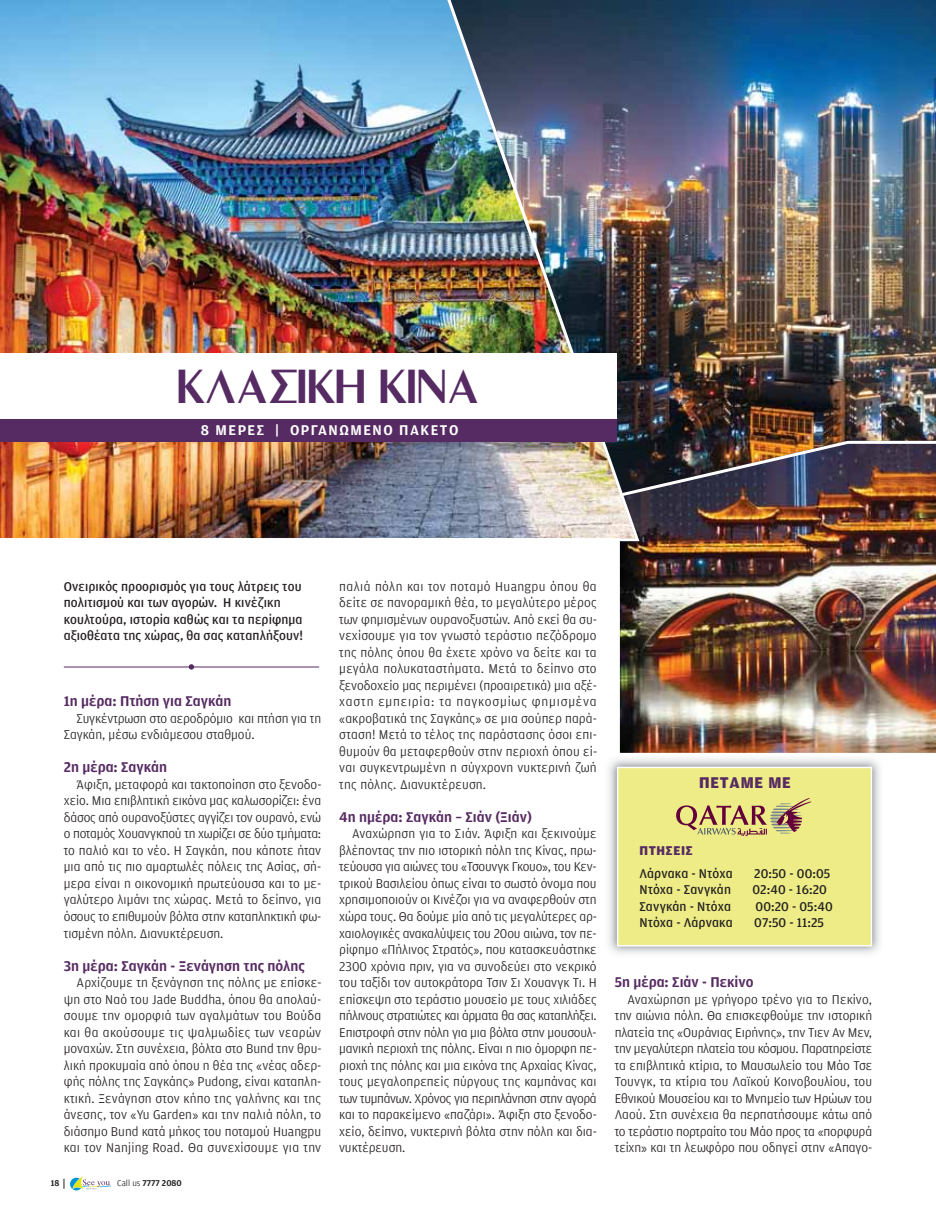
<style>
.page{position:relative;width:936px;height:1230px;background:#fff}
.page>*{position:absolute;margin:0;border:0;box-sizing:border-box;transform-origin:0 0}
.t1{font:45px "Mg Modern Style";color:#562a62;scale:1.04 1}
.t2{font:16.5px "KAS Amplitude 08 NW Heavy";letter-spacing:.05em;color:#562a62}
.t3{font:15px "KAS Amplitude 07 NW Bold";color:#562a62}
.t4{font:15px "KAS Amplitude 07 NW Bold";letter-spacing:.1em;color:#fff}
.t5{font:13.5px/16.5px "KAS Amplitude 03 Roman";color:#231f20;text-align:justify}
.t6{font:13.5px/16.5px "KAS Amplitude 05";color:#231f20}
.t7{font:13.5px "KAS Amplitude 08 NW Heavy";letter-spacing:.05em;color:#562a62}
.t8{font:9px "KAS Amplitude 07 NW Bold";color:#231f20}
.s1{font-family:"KAS Amplitude 03 Roman"}
</style>
<div class="page">
<img style="left:619px;top:541px;width:316px;height:212px">
<svg style="left:64px;top:1176px;width:47px;height:14px"></svg>
<hr style="left:64px;top:666px;width:255px;height:1px;background:#562a62">
<svg style="left:189px;top:664px;width:5px;height:5px"></svg>
<img style="left:608px;top:758px;width:272px;height:196px">
<div style="left:618px;top:768px;width:252px;height:176px;background:#edec86"></div>
<div style="left:617px;top:766px;width:255px;height:180px;border:2px solid #fff"></div>
<svg style="left:676px;top:798px;width:135px;height:37px"></svg>
<img style="left:639px;top:0;width:296px;height:541px">
<img style="left:0;top:0;width:639px;height:540px">
<div style="left:0;top:353px;width:617px;height:71px;background:#fff"></div>
<div style="left:0;top:419px;width:617px;height:23px;background:#562a62"></div>
<h1 class="t1" style="left:179px;top:369px;width:292px">ΚΛΑΣΙΚΗ ΚΙΝΑ</h1>
<p class="t4" style="left:201px;top:424px;width:259px">8 ΜΕΡΕΣ | ΟΡΓΑΝΩΜΕΝΟ ΠΑΚΕΤΟ</p>
<p class="t6" style="left:64px;top:577px;width:241px">Ονειρικός προορισμός για τους λάτρεις του πολιτισμού και των αγορών. Η κινέζικη κουλτούρα, ιστορία καθώς και τα περίφημα αξιοθέατα της χώρας, θα σας καταπλήξουν!</p>
<p class="t3" style="left:64px;top:695px;width:169px">1η μέρα: Πτήση για Σαγκάη</p>
<p class="t5" style="left:64px;top:710px;width:259px;text-indent:13px">Συγκέντρωση στο αεροδρόμιο και πτήση για τη<br>Σαγκάη, μέσω ενδιάμεσου σταθμού.</p>
<p class="t3" style="left:64px;top:761px;width:105px">2η μέρα: Σαγκάη</p>
<p class="t5" style="left:64px;top:776px;width:259px;text-indent:13px">Άφιξη, μεταφορά και τακτοποίηση στο ξενοδο&shy;χείο. Μια επιβλητική εικόνα μας καλωσορίζει: ένα δάσος από ουρανοξύστες αγγίζει τον ουρανό, ενώ ο ποταμός Χουανγκπού τη χωρίζει σε δύο τμήματα: το παλιό και το νέο. Η Σαγκάη, που κάποτε ήταν μια από τις πιο αμαρτωλές πόλεις της Ασίας, σή&shy;μερα είναι η οικονομική πρωτεύουσα και το με&shy;γαλύτερο λιμάνι της χώρας. Μετά το δείπνο, για όσους το επιθυμούν βόλτα στην καταπληκτική φω&shy;τισμένη πόλη. Διανυκτέρευση.</p>
<p class="t3" style="left:64px;top:959px;width:242px">3η μέρα: Σαγκάη - Ξενάγηση της πόλης</p>
<p class="t5" style="left:64px;top:974px;width:259px;text-indent:13px">Αρχίζουμε τη ξενάγηση της πόλης με επίσκε&shy;ψη στο Ναό του Jade Buddha, όπου θα απολαύ&shy;σουμε την ομορφιά των αγαλμάτων του Βούδα και θα ακούσουμε τις ψαλμωδίες των νεαρών μοναχών. Στη συνέχεια, βόλτα στο Bund την θρυ&shy;λική προκυμαία από όπου η θέα της «νέας αδερ&shy;φής πόλης της Σαγκάης» Pudong, είναι καταπλη&shy;κτική. Ξενάγηση στον κήπο της γαλήνης και της άνεσης, τον «Yu Garden» και την παλιά πόλη, το διάσημο Bund κατά μήκος του ποταμού Huangpu και τον Nanjing Road. Θα συνεχίσουμε για την</p>
<p class="t8" style="left:51px;top:1179px;width:10px">18</p>
<p class="t8" style="left:117px;top:1179px;width:66px"><span class="s1">Call us</span> 7777 2080</p>
<p class="t5" style="left:339px;top:578px;width:259px">παλιά πόλη και τον ποταμό Huangpu όπου θα δείτε σε πανοραμική θέα, το μεγαλύτερο μέρος των φημισμένων ουρανοξυστών. Από εκεί θα συ&shy;νεχίσουμε για τον γνωστό τεράστιο πεζόδρομο της πόλης όπου θα έχετε χρόνο να δείτε και τα μεγάλα πολυκαταστήματα. Μετά το δείπνο στο ξενοδοχείο μας περιμένει (προαιρετικά) μια αξέ&shy;χαστη εμπειρία: τα παγκοσμίως φημισμένα «ακροβατικά της Σαγκάης» σε μια σούπερ παρά&shy;σταση! Μετά το τέλος της παράστασης όσοι επι&shy;θυμούν θα μεταφερθούν στην περιοχή όπου εί&shy;ναι συγκεντρωμένη η σύγχρονη νυκτερινή ζωή της πόλης. Διανυκτέρευση.</p>
<p class="t3" style="left:339px;top:811px;width:194px">4η ημέρα: Σαγκάη – Σιάν (Ξιάν)</p>
<p class="t5" style="left:339px;top:826px;width:259px;text-indent:13px">Αναχώρηση για το Σιάν. Άφιξη και ξεκινούμε βλέποντας την πιο ιστορική πόλη της Κίνας, πρω&shy;τεύουσα για αιώνες του «Τσουνγκ Γκουο», του Κεν&shy;τρικού Βασιλείου όπως είναι το σωστό όνομα που χρησιμοποιούν οι Κινέζοι για να αναφερθούν στη χώρα τους. Θα δούμε μία από τις μεγαλύτερες αρ&shy;χαιολογικές ανακαλύψεις του 20ου αιώνα, τον πε&shy;ρίφημο «Πήλινος Στρατός», που κατασκευάστηκε 2300 χρόνια πριν, για να συνοδεύει στο νεκρικό του ταξίδι τον αυτοκράτορα Τσιν Σι Χουανγκ Τι. Η επίσκεψη στο τεράστιο μουσείο με τους χιλιάδες πήλινους στρατιώτες και άρματα θα σας καταπλήξει.<br>Επιστροφή στην πόλη για μια βόλτα στην μουσουλ&shy;μανική περιοχή της πόλης. Είναι η πιο όμορφη πε&shy;ριοχή της πόλης και μια εικόνα της Αρχαίας Κίνας, τους μεγαλοπρεπείς πύργους της καμπάνας και των τυμπάνων. Χρόνος για περιπλάνηση στην αγορά και το παρακείμενο «παζάρι». Άφιξη στο ξενοδο&shy;χείο, δείπνο, νυκτερινή βόλτα στην πόλη και δια&shy;νυκτέρευση.</p>
<p class="t2" style="left:699px;top:777px;width:93px">ΠΕΤAΜΕ ΜΕ</p>
<p class="t7" style="left:639px;top:846px;width:55px">ΠΤΗΣΕΙΣ</p>
<p class="t6" style="left:639px;top:864px;width:95px">Λάρνακα - Ντόχα</p>
<p class="t6" style="left:754px;top:864px;width:78px">20:50 - 00:05</p>
<p class="t6" style="left:639px;top:881px;width:93px">Ντόχα - Σανγκάη</p>
<p class="t6" style="left:752px;top:881px;width:76px">02:40 - 16:20</p>
<p class="t6" style="left:639px;top:897px;width:93px">Σανγκάη - Ντόχα</p>
<p class="t6" style="left:755px;top:897px;width:79px">00:20 - 05:40</p>
<p class="t6" style="left:639px;top:914px;width:95px">Ντόχα - Λάρνακα</p>
<p class="t6" style="left:754px;top:914px;width:71px">07:50 - 11:25</p>
<p class="t3" style="left:614px;top:976px;width:140px">5η μέρα: Σιάν - Πεκίνο</p>
<p class="t5" style="left:614px;top:991px;width:259px;text-indent:13px">Αναχώρηση με γρήγορο τρένο για το Πεκίνο, την αιώνια πόλη. Θα επισκεφθούμε την ιστορική πλατεία της «Ουράνιας Ειρήνης», την Τιεν Αν Μεν, την μεγαλύτερη πλατεία του κόσμου. Παρατηρείστε τα επιβλητικά κτίρια, το Μαυσωλείο του Μάο Τσε Τουνγκ, τα κτίρια του Λαϊκού Κοινοβουλίου, του Εθνικού Μουσείου και το Μνημείο των Ηρώων του Λαού. Στη συνέχεια θα περπατήσουμε κάτω από το τεράστιο πορτραίτο του Μάο προς τα «πορφυρά τείχη» και τη λεωφόρο που οδηγεί στην «Απαγο-</p>
</div>
